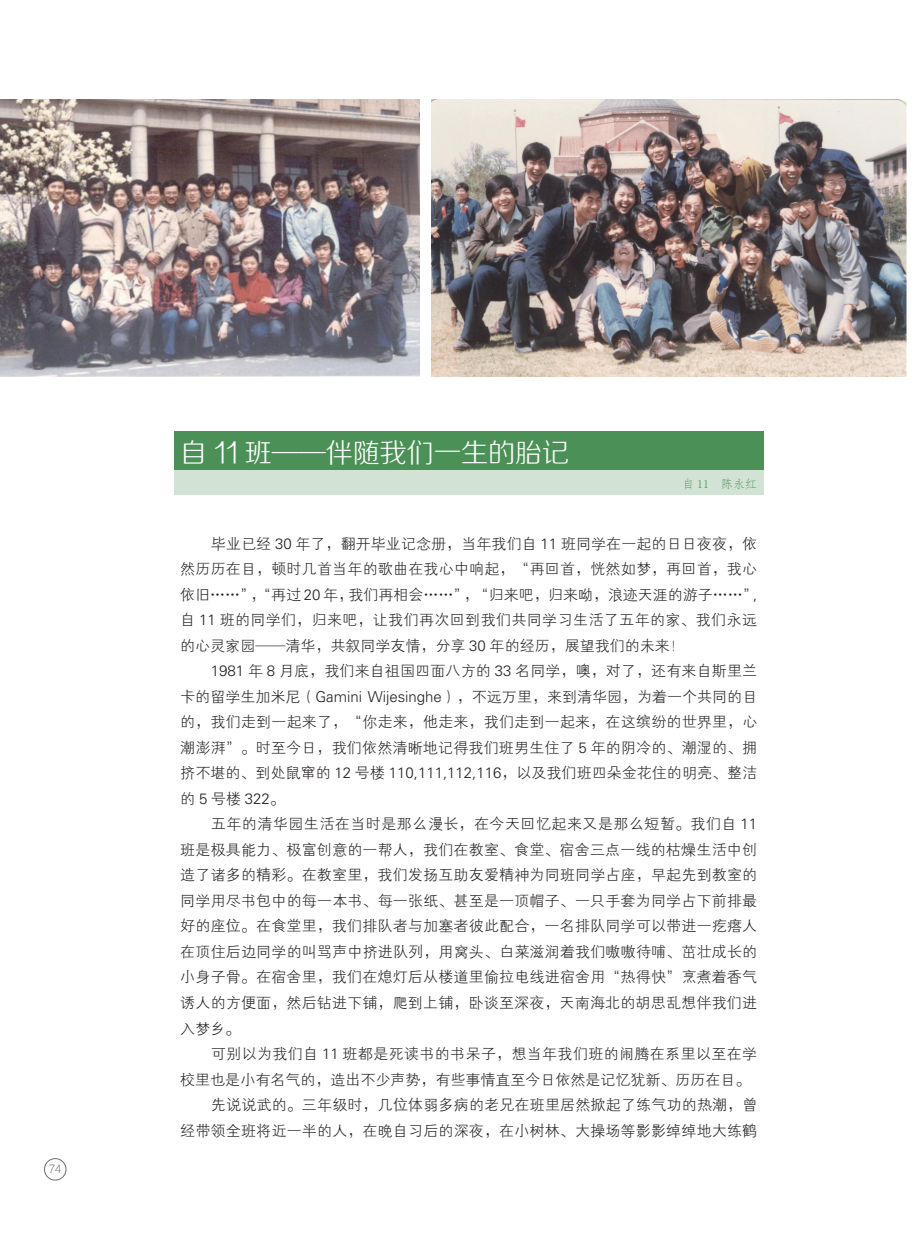
<style>
.page{position:relative;width:919px;height:1238px;background:#fff}
.page>*{position:absolute;margin:0;border:0;box-sizing:border-box;transform-origin:0 0}
.t1{font:27px "FZZXHJW GB1 0";color:#fff}
.t2{font:15px/25.5px "FZXH1 JW GB1 0";letter-spacing:.015em;color:#231f20;text-align:justify}
.t3{font:12px "Fang Song";color:#4b9157}
.t4{font:300 12px "Helvetica";color:#808285}
.s1{font-family:"Sim Sun"}
</style>
<div class="page">
<div style="left:174px;top:432px;width:589px;height:62px;background:#d2e3d5"></div>
<div style="left:174px;top:432px;width:589px;height:38px;background:#4b9157"></div>
<img style="left:0;top:99px;width:419px;height:277px">
<img style="left:431px;top:99px;width:475px;height:277px">
<p class="t4" style="left:49px;top:1163px;width:14px">74</p>
<h1 class="t1" style="left:180px;top:438px;width:390px">自 11 班——伴随我们一生的胎记</h1>
<p class="t3" style="left:682px;top:477px;width:76px">自 11　陈永红</p>
<p class="t2" style="left:180px;top:531px;width:579px;text-indent:31px">毕业已经 30 年了，翻开毕业记念册，当年我们自 11 班同学在一起的日日夜夜，依然历历在目，顿时几首当年的歌曲在我心中响起，“再回首，恍然如梦，再回首，我心依旧<span class="s1">……</span>”，“再过 20 年，我们再相会<span class="s1">……</span>”， “归来吧， 归来呦， 浪迹天涯的游子<span class="s1">……</span>”,自 11 班的同学们，归来吧，让我们再次回到我们共同学习生活了五年的家、我们永远的心灵家园——清华，共叙同学友情，分享 30 年的经历，展望我们的未来！</p>
<p class="t2" style="left:180px;top:658px;width:578px;text-indent:31px">1981 年 8 月底，我们来自祖国四面八方的 33 名同学，噢，对了，还有来自斯里兰卡的留学生加米尼（Gamini Wijesinghe），不远万里，来到清华园，为着一个共同的目的，我们走到一起来了，“你走来，他走来，我们走到一起来，在这缤纷的世界里，心潮澎湃”。时至今日，我们依然清晰地记得我们班男生住了 5 年的阴冷的、潮湿的、拥挤不堪的、到处鼠窜的 12 号楼 110,111,112,116，以及我们班四朵金花住的明亮、整洁的 5 号楼 322。</p>
<p class="t2" style="left:180px;top:811px;width:578px;text-indent:31px">五年的清华园生活在当时是那么漫长，在今天回忆起来又是那么短暂。我们自 11班是极具能力、极富创意的一帮人，我们在教室、食堂、宿舍三点一线的枯燥生活中创造了诸多的精彩。在教室里，我们发扬互助友爱精神为同班同学占座，早起先到教室的同学用尽书包中的每一本书、每一张纸、甚至是一顶帽子、一只手套为同学占下前排最好的座位。在食堂里，我们排队者与加塞者彼此配合，一名排队同学可以带进一疙瘩人在顶住后边同学的叫骂声中挤进队列，用窝头、白菜滋润着我们嗷嗷待哺、茁壮成长的小身子骨。在宿舍里，我们在熄灯后从楼道里偷拉电线进宿舍用“热得快”烹煮着香气诱人的方便面，然后钻进下铺，爬到上铺，卧谈至深夜，天南海北的胡思乱想伴我们进入梦乡。</p>
<p class="t2" style="left:211px;top:1041px;width:547px">可别以为我们自 11 班都是死读书的书呆子，想当年我们班的闹腾在系里以至在学</p>
<p class="t2" style="left:180px;top:1066px;width:571px">校里也是小有名气的，造出不少声势，有些事情直至今日依然是记忆犹新、历历在目。</p>
<p class="t2" style="left:211px;top:1092px;width:548px">先说说武的。三年级时，几位体弱多病的老兄在班里居然掀起了练气功的热潮，曾</p>
<p class="t2" style="left:180px;top:1117px;width:578px">经带领全班将近一半的人，在晚自习后的深夜，在小树林、大操场等影影绰绰地大练鹤</p>
</div>
